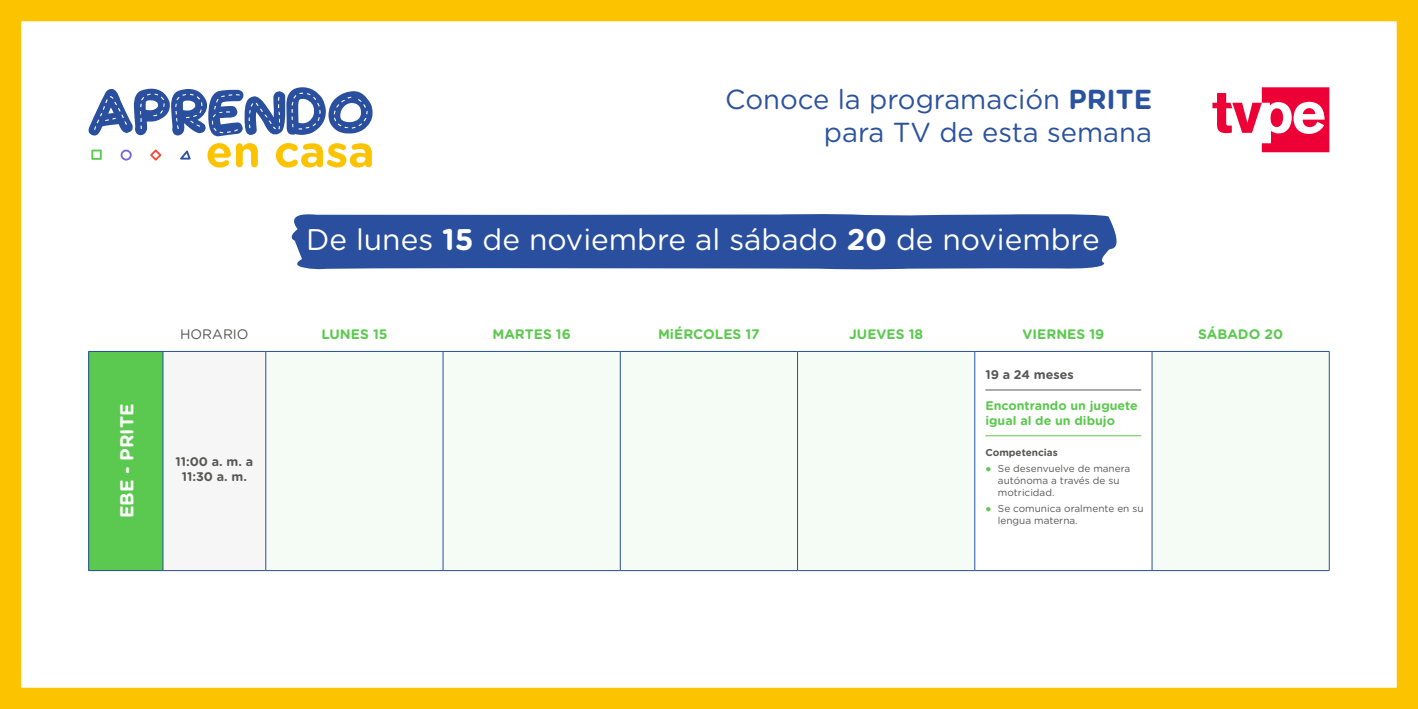
<style>
.page{position:relative;width:1418px;height:709px;background:#fff}
.page>*{position:absolute;margin:0;border:0;box-sizing:border-box;transform-origin:0 0}
.t1{font:29.88px "Gotham Rounded";color:#fff}
.t2{font:27.5px/33px "Gotham Rounded";color:#2b529e;text-align:right}
.t3{font:700 18.75px "Gotham Rounded";color:#fff}
.t4{font:700 13.75px "Gotham Rounded";color:#5cc94f}
.t5{font:13.75px "Gotham Rounded";color:#575756}
.t6{font:700 12.5px/15px "Gotham Rounded";color:#5cc94f}
.t7{font:700 12.5px/15px "Gotham Rounded";color:#575756;text-align:center}
.t8{font:10px/12px "Gotham Rounded";color:#575756}
.t9{font:700 10px "Gotham Rounded";color:#575756}
.s1{font-weight:700}
.s2{font-family:"Calibri";font-weight:700;color:#5cc94f}
</style>
<div class="page">
<div style="left:0;top:0;width:1417px;height:709px;border:21px solid #fcc400"></div>
<svg style="left:89px;top:87px;width:283px;height:49px"></svg>
<svg style="left:207px;top:143px;width:51px;height:25px"></svg>
<svg style="left:276px;top:143px;width:96px;height:25px"></svg>
<svg style="left:150px;top:149px;width:11px;height:12px"></svg>
<svg style="left:180px;top:150px;width:11px;height:9px"></svg>
<svg style="left:121px;top:150px;width:11px;height:10px"></svg>
<svg style="left:91px;top:150px;width:11px;height:10px"></svg>
<svg style="left:1212px;top:87px;width:117px;height:65px"></svg>
<div style="left:89px;top:351px;width:74px;height:219px;background:#5bc94f"></div>
<div style="left:163px;top:351px;width:103px;height:219px;background:#f6f6f6"></div>
<svg style="left:266px;top:352px;width:887px;height:218px;fill:#f5fcf5"></svg>
<hr style="left:89px;top:351px;width:74px;height:1px;background:#294f9e">
<hr style="left:88px;top:351px;width:1px;height:219px;background:#294f9e">
<hr style="left:163px;top:351px;width:103px;height:1px;background:#294f9e">
<hr style="left:163px;top:351px;width:1px;height:219px;background:#294f9e">
<hr style="left:266px;top:351px;width:177px;height:1px;background:#294f9e">
<hr style="left:265px;top:351px;width:1px;height:219px;background:#294f9e">
<hr style="left:443px;top:351px;width:177px;height:1px;background:#294f9e">
<hr style="left:443px;top:351px;width:1px;height:219px;background:#294f9e">
<hr style="left:620px;top:351px;width:177px;height:1px;background:#294f9e">
<hr style="left:620px;top:351px;width:1px;height:219px;background:#294f9e">
<hr style="left:797px;top:351px;width:177px;height:1px;background:#294f9e">
<hr style="left:797px;top:351px;width:1px;height:219px;background:#294f9e">
<hr style="left:974px;top:351px;width:177px;height:1px;background:#294f9e">
<hr style="left:974px;top:351px;width:1px;height:219px;background:#294f9e">
<hr style="left:1151px;top:351px;width:178px;height:1px;background:#294f9e">
<hr style="left:1151px;top:351px;width:1px;height:219px;background:#294f9e">
<hr style="left:1328px;top:351px;width:1px;height:219px;background:#294f9e">
<hr style="left:89px;top:570px;width:74px;height:1px;background:#294f9e">
<hr style="left:163px;top:570px;width:103px;height:1px;background:#294f9e">
<hr style="left:266px;top:570px;width:177px;height:1px;background:#294f9e">
<hr style="left:443px;top:570px;width:177px;height:1px;background:#294f9e">
<hr style="left:620px;top:570px;width:177px;height:1px;background:#294f9e">
<hr style="left:797px;top:570px;width:177px;height:1px;background:#294f9e">
<hr style="left:974px;top:570px;width:177px;height:1px;background:#294f9e">
<hr style="left:1151px;top:570px;width:178px;height:1px;background:#294f9e">
<hr style="left:985px;top:390px;width:156px;height:1px;background:#575756">
<hr style="left:985px;top:435px;width:156px;height:1px;background:#5cc94f">
<div style="left:291px;top:214px;width:826px;height:56px;background:#294f9e"></div>
<h3 class="t3" style="left:113px;top:518px;width:116px;rotate:-90deg">EBE - PRITE</h3>
<h2 class="t2" style="left:725px;top:82px;width:428px">Conoce la programación <span class="s1">PRITE </span>para TV de esta semana</h2>
<h1 class="t1" style="left:306px;top:219px;width:795px">De lunes <span class="s1">15</span> de noviembre al sábado <span class="s1">20</span> de noviembre</h1>
<h3 class="t5" style="left:180px;top:325px;width:70px">HORARIO</h3>
<h3 class="t4" style="left:321px;top:324px;width:68px">LUNES 15</h3>
<h3 class="t4" style="left:492px;top:324px;width:80px">MARTES 16</h3>
<h3 class="t4" style="left:658px;top:324px;width:103px">MiÉRCOLES 17</h3>
<h3 class="t4" style="left:849px;top:324px;width:75px">JUEVES 18</h3>
<h3 class="t4" style="left:1022px;top:324px;width:83px">VIERNES 19</h3>
<h3 class="t4" style="left:1198px;top:324px;width:86px">SÁBADO 20</h3>
<p class="t7" style="left:176px;top:453px;width:79px">11:00 a. m. a<br>11:30 a. m.</p>
<p class="t7" style="left:985px;top:367px;width:90px">19 a 24 meses</p>
<p class="t6" style="left:985px;top:397px;width:154px">Encontrando un juguete igual al de un dibujo</p>
<p class="t9" style="left:985px;top:445px;width:74px">Competencias</p>
<p class="t8" style="left:997px;top:462px;width:134px;text-indent:-12px"><span class="s2">●</span> Se desenvuelve de manera autónoma a través de su motricidad.</p>
<p class="t8" style="left:997px;top:502px;width:147px;text-indent:-12px"><span class="s2">●</span> Se comunica oralmente en su lengua materna.</p>
</div>
